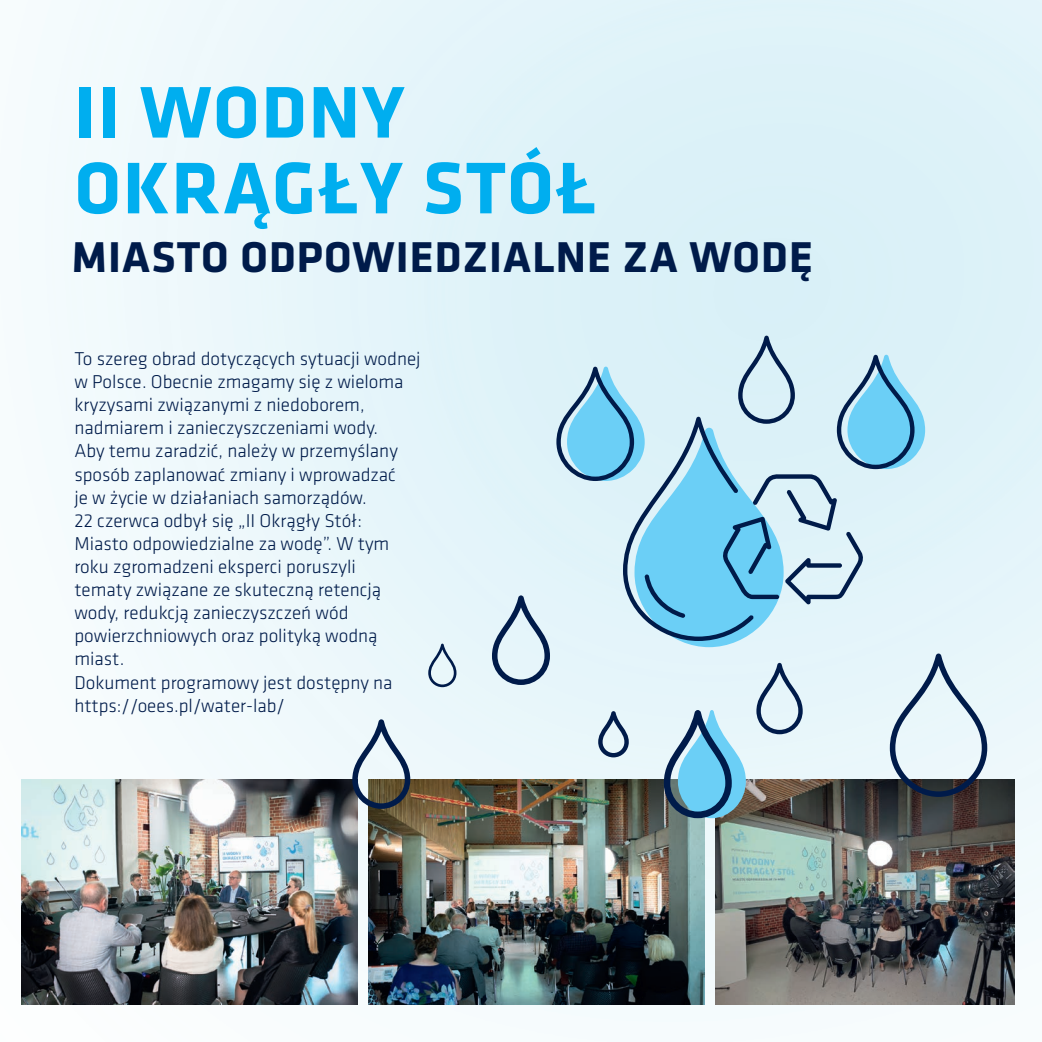
<style>
.page{position:relative;width:1042px;height:1042px;background:#fff}
.page>*{position:absolute;margin:0;border:0;box-sizing:border-box;transform-origin:0 0}
.t1{font:700 75.77px/75.8px "Klavika";letter-spacing:.025em;color:#00aeef}
.t2{font:700 44.62px "Klavika";letter-spacing:.025em;color:#001b4a}
.t3{font:300 19.25px/23.1px "Klavika";color:#001b4a}
</style>
<div class="page">
<img style="left:19px;top:0;width:1023px;height:1022px">
<svg style="left:556px;top:336px;width:369px;height:311px;background:#b1d9eb"></svg>
<svg style="left:756px;top:663px;width:47px;height:71px;background:#b3c5d3"></svg>
<svg style="left:598px;top:711px;width:31px;height:46px"></svg>
<svg style="left:492px;top:595px;width:58px;height:90px;background:#b2c4d3"></svg>
<img style="left:22px;top:780px;width:336px;height:224px">
<img style="left:715px;top:780px;width:300px;height:224px">
<img style="left:369px;top:780px;width:336px;height:224px">
<svg style="left:664px;top:710px;width:82px;height:108px;background:#7bb1cb"></svg>
<svg style="left:352px;top:719px;width:58px;height:90px"></svg>
<svg style="left:428px;top:643px;width:28px;height:44px"></svg>
<svg style="left:890px;top:653px;width:97px;height:144px;background:#b7c5ce"></svg>
<p class="t1" style="left:74px;top:76px;width:523px">II WODNY<br>OKRĄGŁY STÓŁ</p>
<p class="t2" style="left:72px;top:233px;width:742px">MIASTO ODPOWIEDZIALNE ZA WODĘ</p>
<p class="t3" style="left:74px;top:347px;width:348px">To szereg obrad dotyczących sytuacji wodnej w Polsce. Obecnie zmagamy się z wieloma kryzysami związanymi z niedoborem, nadmiarem i zanieczyszczeniami wody.<br>Aby temu zaradzić, należy w przemyślany sposób zaplanować zmiany i wprowadzać<br>je w życie w działaniach samorządów.</p>
<p class="t3" style="left:74px;top:509px;width:316px">22 czerwca odbył się „II Okrągły Stół:<br>Miasto odpowiedzialne za wodę”. W tym roku zgromadzeni eksperci poruszyli tematy związane ze skuteczną retencją wody, redukcją zanieczyszczeń wód powierzchniowych oraz polityką wodną miast.</p>
<p class="t3" style="left:74px;top:671px;width:320px">Dokument programowy jest dostępny na https://oees.pl/water-lab/</p>
</div>
